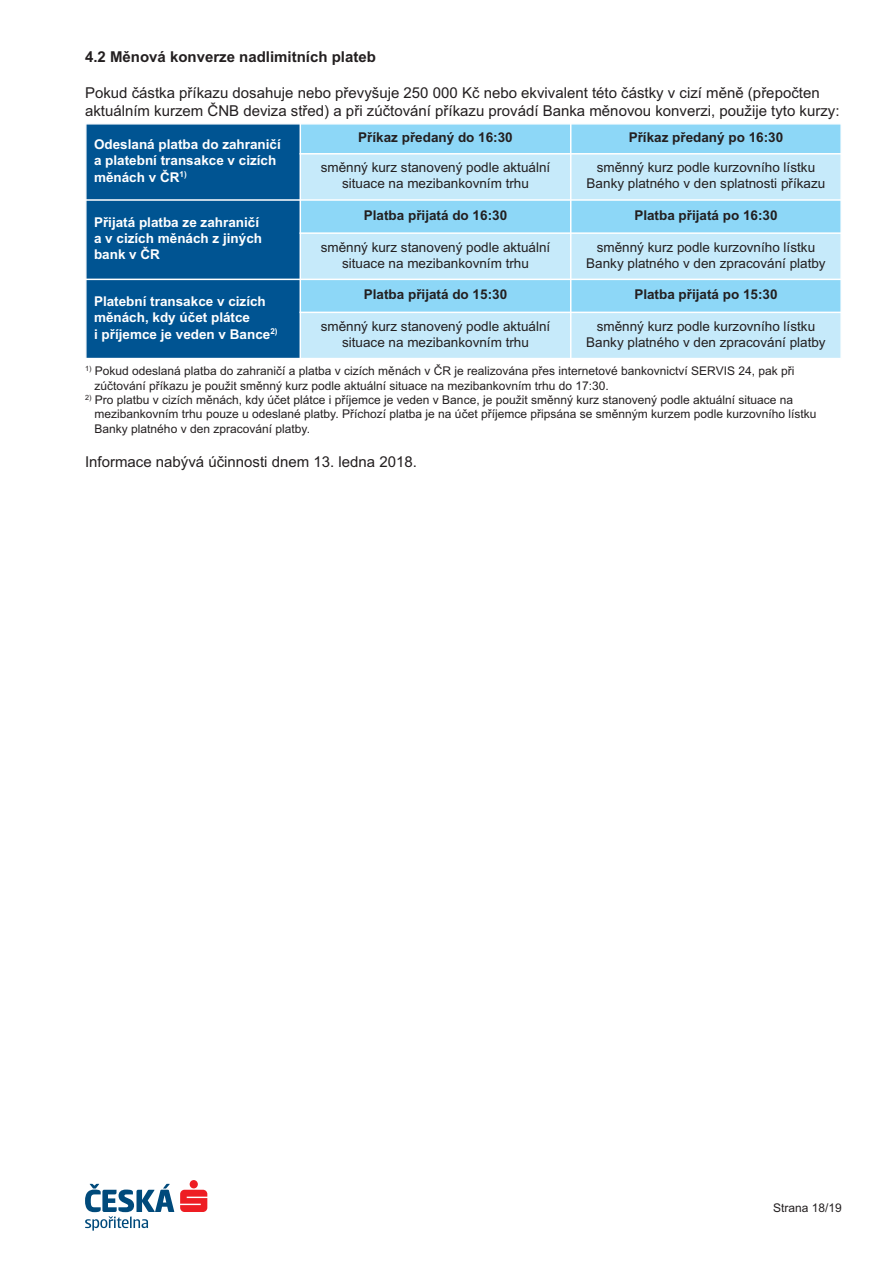
<style>
.page{position:relative;width:893px;height:1263px;background:#fff}
.page>*{position:absolute;margin:0;border:0;box-sizing:border-box;transform-origin:0 0}
.t1{font:15px/18px "Arial";color:#231f20}
.t2{font:700 15px "Arial";color:#231f20}
.t3{font:13.5px/16.2px "Arial";color:#231f20;text-align:center}
.t4{font:700 13.5px/16.2px "Arial";color:#fff}
.t5{font:700 13.5px "Arial";color:#231f20}
.t6{font:12px/14.4px "Arial";color:#231f20}
</style>
<div class="page">
<div style="left:85px;top:123px;width:215px;height:77px;background:#005492"></div>
<div style="left:300px;top:123px;width:271px;height:31px;background:#8dd7f7"></div>
<div style="left:571px;top:123px;width:271px;height:31px;background:#8dd7f7"></div>
<div style="left:300px;top:154px;width:271px;height:46px;background:#c6eafa"></div>
<div style="left:571px;top:154px;width:271px;height:46px;background:#c6eafa"></div>
<div style="left:85px;top:200px;width:215px;height:79px;background:#005492"></div>
<div style="left:300px;top:200px;width:271px;height:33px;background:#8dd7f7"></div>
<div style="left:571px;top:200px;width:271px;height:33px;background:#8dd7f7"></div>
<div style="left:300px;top:233px;width:271px;height:46px;background:#c6eafa"></div>
<div style="left:571px;top:233px;width:271px;height:46px;background:#c6eafa"></div>
<div style="left:85px;top:279px;width:215px;height:80px;background:#005492"></div>
<div style="left:300px;top:279px;width:271px;height:33px;background:#8dd7f7"></div>
<div style="left:571px;top:279px;width:271px;height:33px;background:#8dd7f7"></div>
<div style="left:300px;top:312px;width:271px;height:47px;background:#c6eafa"></div>
<div style="left:571px;top:312px;width:271px;height:47px;background:#c6eafa"></div>
<hr style="left:85px;top:123px;width:2px;height:236px;background:#fff">
<hr style="left:300px;top:123px;width:1px;height:236px;background:#fff">
<hr style="left:570px;top:123px;width:1px;height:236px;background:#fff">
<hr style="left:840px;top:123px;width:2px;height:236px;background:#fff">
<hr style="left:85px;top:123px;width:757px;height:2px;background:#fff">
<hr style="left:300px;top:153px;width:542px;height:2px;background:#fff">
<hr style="left:85px;top:199px;width:757px;height:2px;background:#fff">
<hr style="left:300px;top:232px;width:542px;height:2px;background:#fff">
<hr style="left:85px;top:279px;width:757px;height:1px;background:#fff">
<hr style="left:300px;top:312px;width:542px;height:1px;background:#fff">
<hr style="left:85px;top:358px;width:757px;height:1px;background:#fff">
<svg style="left:180px;top:1180px;width:27px;height:32px"></svg>
<svg style="left:85px;top:1184px;width:89px;height:46px"></svg>
<p class="t2" style="left:85px;top:48px;width:292px">4.2 Měnová konverze nadlimitních plateb</p>
<p class="t1" style="left:85px;top:84px;width:756px">Pokud částka příkazu dosahuje nebo převyšuje 250 000 Kč nebo ekvivalent této částky v cizí měně (přepočten aktuálním kurzem ČNB deviza střed) a při zúčtování příkazu provádí Banka měnovou konverzi, použije tyto kurzy:</p>
<p class="t4" style="left:94px;top:136px;width:188px">Odeslaná platba do zahraničí a platební transakce v cizích měnách v ČR<sup>1)</sup></p>
<p class="t4" style="left:94px;top:214px;width:170px">Přijatá platba ze zahraničí a v cizích měnách z jiných bank v ČR</p>
<p class="t4" style="left:94px;top:293px;width:185px">Platební transakce v cizích měnách, kdy účet plátce<br>i příjemce je veden v Bance<sup>2)</sup></p>
<p class="t5" style="left:358px;top:130px;width:156px">Příkaz předaný do 16:30</p>
<p class="t5" style="left:629px;top:130px;width:156px">Příkaz předaný po 16:30</p>
<p class="t3" style="left:321px;top:160px;width:231px">směnný kurz stanovený podle aktuální situace na mezibankovním trhu</p>
<p class="t3" style="left:587px;top:160px;width:240px">směnný kurz podle kurzovního lístku<br>Banky platného v den splatnosti příkazu</p>
<p class="t5" style="left:364px;top:207px;width:145px">Platba přijatá do 16:30</p>
<p class="t5" style="left:634px;top:207px;width:145px">Platba přijatá po 16:30</p>
<p class="t3" style="left:321px;top:239px;width:231px">směnný kurz stanovený podle aktuální situace na mezibankovním trhu</p>
<p class="t3" style="left:586px;top:239px;width:241px">směnný kurz podle kurzovního lístku<br>Banky platného v den zpracování platby</p>
<p class="t5" style="left:364px;top:287px;width:145px">Platba přijatá do 15:30</p>
<p class="t5" style="left:634px;top:287px;width:145px">Platba přijatá po 15:30</p>
<p class="t3" style="left:321px;top:318px;width:231px">směnný kurz stanovený podle aktuální situace na mezibankovním trhu</p>
<p class="t3" style="left:586px;top:318px;width:241px">směnný kurz podle kurzovního lístku<br>Banky platného v den zpracování platby</p>
<p class="t6" style="left:95px;top:364px;width:701px;text-indent:-10px"><sup>1)</sup> Pokud odeslaná platba do zahraničí a platba v cizích měnách v ČR je realizována přes internetové bankovnictví SERVIS 24, pak při zúčtování příkazu je použit směnný kurz podle aktuální situace na mezibankovním trhu do 17:30.</p>
<p class="t6" style="left:95px;top:393px;width:723px;text-indent:-10px"><sup>2)</sup> Pro platbu v cizích měnách, kdy účet plátce i příjemce je veden v Bance, je použit směnný kurz stanovený podle aktuální situace na mezibankovním trhu pouze u odeslané platby. Příchozí platba je na účet příjemce připsána se směnným kurzem podle kurzovního lístku<br>Banky platného v den zpracování platby.</p>
<p class="t1" style="left:85px;top:453px;width:333px">Informace nabývá účinnosti dnem 13. ledna 2018.</p>
<p class="t6" style="left:773px;top:1200px;width:70px">Strana 18/19</p>
</div>
